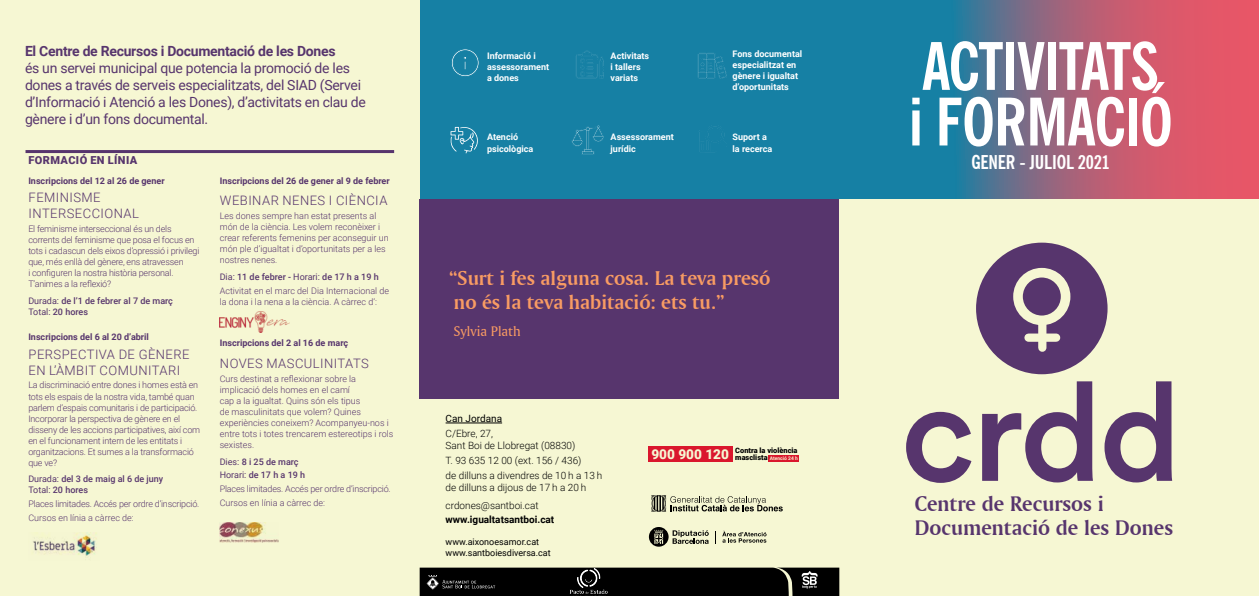
<style>
.page{position:relative;width:1259px;height:596px;background:#fff}
.page>*{position:absolute;margin:0;border:0;box-sizing:border-box;transform-origin:0 0}
.t1{font:500 137.3px "Circular Std";color:#57356d}
.t2{font:700 condensed 65.3px/55.5px "News Gothic BT";letter-spacing:-.025em;color:#fff}
.t3{font:22.2px/24.2px "Amerigo BT Bold A";color:#57356d}
.t4{font:21px/24px "Amerigo BT Bold A";color:#f89b63}
.t5{font:700 condensed 19px "News Gothic BT";letter-spacing:-.01em;color:#fff}
.t6{font:14.6px "Amerigo BT Roman A";color:#f89b63}
.t7{font:14px/17px "Roboto";letter-spacing:-.02em;color:#57356d}
.t8{font:700 14px "Roboto";letter-spacing:-.02em;color:#57356d}
.t9{font:300 13px/16px "Roboto";letter-spacing:.035em;color:#57356d}
.t10{font:900 11px "Roboto";letter-spacing:.035em;color:#57356d}
.t11{font:300 10px/12px "Roboto";color:#000}
.t12{font:700 10px "Roboto";color:#000}
.t13{font:10px "Roboto";color:#000}
.t14{font:300 9px/11px "Roboto";letter-spacing:-.02em;color:#57356d}
.t15{font:300 9px/11px "Roboto";color:#57356d}
.t16{font:700 9px/11px "Roboto";color:#fff}
.t17{font:700 9px "Roboto";color:#57356d}
.t18{font:500 9px/11px "Roboto";color:#57356d}
.t19{font:9px/11px "Roboto";color:#000}
.t20{font:900 7.4px "Roboto";color:#000}
.t21{font:700 4.9px "Roboto";color:#fff}
.s1{font-weight:400}
.s2{font-weight:500}
.s3{font-weight:900;font-size:7.4px;color:#000}
</style>
<div class="page">
<div style="left:419px;top:0;width:840px;height:199px;background:#1680a4"></div>
<div style="left:0;top:0;width:420px;height:595px;background:#f6f7d3"></div>
<div style="left:839px;top:199px;width:420px;height:396px;background:#f6f7d3"></div>
<svg style="left:958px;top:0;width:301px;height:199px;background:#a96279"></svg>
<div style="left:976px;top:242px;width:131px;height:132px;background:#57356d;border-radius:50%"></div>
<div style="left:1038px;top:324px;width:8px;height:23px;background:#f6f7d3"></div>
<div style="left:1028px;top:333px;width:28px;height:8px;background:#f6f7d3"></div>
<div style="left:1013px;top:268px;width:57px;height:57px;border:10px solid #f6f7d3;border-radius:50%"></div>
<div style="left:420px;top:199px;width:419px;height:396px;background:#f6f7d3"></div>
<div style="left:419px;top:199px;width:420px;height:199px;background:#57356d"></div>
<div style="left:648px;top:446px;width:84px;height:15px;background:#da172d"></div>
<div style="left:768px;top:455px;width:31px;height:6px;background:#da172d"></div>
<svg style="left:451px;top:49px;width:28px;height:28px"></svg>
<svg style="left:576px;top:50px;width:28px;height:29px"></svg>
<svg style="left:697px;top:53px;width:30px;height:26px"></svg>
<svg style="left:699px;top:126px;width:26px;height:26px"></svg>
<svg style="left:571px;top:125px;width:33px;height:30px"></svg>
<svg style="left:450px;top:126px;width:28px;height:27px"></svg>
<hr style="left:445px;top:422px;width:57px;height:1px;background:#000">
<hr style="left:26px;top:150px;width:368px;height:3px;background:#57356d">
<img style="left:33px;top:532px;width:64px;height:24px">
<svg style="left:722px;top:530px;width:44px;height:12px"></svg>
<svg style="left:649px;top:527px;width:60px;height:19px"></svg>
<svg style="left:715px;top:531px;width:1px;height:12px"></svg>
<svg style="left:651px;top:495px;width:131px;height:16px"></svg>
<svg style="left:420px;top:567px;width:136px;height:28px;background:#0e0e0e"></svg>
<img style="left:220px;top:311px;width:69px;height:21px">
<img style="left:220px;top:522px;width:59px;height:20px">
<img style="left:556px;top:567px;width:284px;height:28px">
<h3 class="t8" style="left:25px;top:41px;width:312px">El Centre de Recursos i Documentació de les Dones</h3>
<h3 class="t7" style="left:25px;top:59px;width:342px">és un servei municipal que potencia la promoció de les dones a través de serveis especialitzats, del SIAD (Servei d’Informació i Atenció a les Dones), d’activitats en clau de gènere i d’un fons documental.</h3>
<p class="t10" style="left:29px;top:153px;width:110px">FORMACIÓ EN LÍNIA</p>
<p class="t17" style="left:28px;top:174px;width:138px">Inscripcions del 12 al 26 de gener</p>
<h3 class="t9" style="left:29px;top:189px;width:112px">FEMINISME<br>INTERSECCIONAL</h3>
<p class="t14" style="left:28px;top:223px;width:173px">El feminisme interseccional és un dels corrents del feminisme que posa el focus en tots i cadascun dels eixos d’opressió i privilegi que, més enllà del gènere, ens atravessen<br>i configuren la nostra història personal.<br>T’animes a la reflexió?</p>
<p class="t18" style="left:28px;top:295px;width:146px"><span class="s1">Durada:</span> de l’1 de febrer al 7 de març<br><span class="s1">Total:</span> 20 hores</p>
<p class="t17" style="left:28px;top:330px;width:122px">Inscripcions del 6 al 20 d’abril</p>
<h3 class="t9" style="left:29px;top:345px;width:162px">PERSPECTIVA DE GÈNERE<br>EN L’ÀMBIT COMUNITARI</h3>
<p class="t14" style="left:28px;top:379px;width:173px">La discriminació entre dones i homes està en tots els espais de la nostra vida, també quan parlem d’espais comunitaris i de participació.<br>Incorporar la perspectiva de gènere en el disseny de les accions participatives, així com en el funcionament intern de les entitats i organitzacions. Et sumes a la transformació que ve?</p>
<p class="t18" style="left:28px;top:473px;width:136px"><span class="s1">Durada:</span> del 3 de maig al 6 de juny<br><span class="s1">Total:</span> 20 hores</p>
<p class="t14" style="left:28px;top:496px;width:172px;line-height:13.8px">Places limitades. Accés per ordre d’inscripció.<br>Cursos en línia a càrrec de:</p>
<p class="t17" style="left:220px;top:174px;width:171px">Inscripcions del 26 de gener al 9 de febrer</p>
<h3 class="t9" style="left:220px;top:192px;width:169px">WEBINAR NENES I CIÈNCIA</h3>
<p class="t15" style="left:220px;top:210px;width:170px">Les dones sempre han estat presents al món de la ciència. Les volem reconèixer i crear referents femenins per aconseguir un món ple d’igualtat i d’oportunitats per a les nostres nenes.</p>
<p class="t15" style="left:220px;top:269px;width:171px;line-height:13.8px"><span class="s1">Dia:</span> <span class="s2">11 de febrer -</span> <span class="s1">Horari:</span> <span class="s2">de 17 h a 19 h<br></span>Activitat en el marc del Dia Internacional de</p>
<p class="t15" style="left:220px;top:295px;width:159px">la dona i la nena a la ciència. A càrrec d’:</p>
<p class="t17" style="left:220px;top:336px;width:130px">Inscripcions del 2 al 16 de març</p>
<h3 class="t9" style="left:220px;top:354px;width:150px">NOVES MASCULINITATS</h3>
<p class="t15" style="left:220px;top:372px;width:175px">Curs destinat a reflexionar sobre la implicació dels homes en el camí<br>cap a la igualtat. Quins són els tipus<br>de masculinitats que volem? Quines experiències coneixem? Acompanyeu-nos i entre tots i totes trencarem estereotips i rols sexistes.</p>
<p class="t14" style="left:220px;top:454px;width:172px;line-height:13.8px"><span class="s1">Dies:</span> <span class="s2">8 i 25 de març<br></span><span class="s1">Horari:</span> <span class="s2">de 17 h a 19 h<br></span>Places limitades. Accés per ordre d’inscripció.<br>Cursos en línia a càrrec de:</p>
<p class="t16" style="left:487px;top:50px;width:64px">Informació i assessorament a dones</p>
<p class="t16" style="left:610px;top:50px;width:40px">Activitats i tallers variats</p>
<p class="t16" style="left:732px;top:48px;width:71px">Fons documental especialitzat en gènere i igualtat d’oportunitats</p>
<p class="t16" style="left:487px;top:130px;width:48px;line-height:12px">Atenció psicològica</p>
<p class="t16" style="left:610px;top:130px;width:65px;line-height:12px">Assessorament jurídic</p>
<p class="t16" style="left:732px;top:130px;width:41px;line-height:12px">Suport a la recerca</p>
<h3 class="t4" style="left:449px;top:265px;width:323px">“Surt i fes alguna cosa. La teva presó no és la teva habitació: ets tu.”</h3>
<h3 class="t6" style="left:453px;top:322px;width:69px">Sylvia Plath</h3>
<p class="t13" style="left:445px;top:411px;width:58px">Can Jordana</p>
<p class="t11" style="left:445px;top:427px;width:131px">C/Ebre, 27,<br>Sant Boi de Llobregat (08830)</p>
<p class="t11" style="left:445px;top:452px;width:158px;line-height:14.8px">T. 93 635 12 00 (ext. 156 / 436)<br>de dilluns a divendres de 10 h a 13 h</p>
<p class="t11" style="left:445px;top:477px;width:142px;line-height:17.7px">de dilluns a dijous de 17 h a 20 h crdones@santboi.cat</p>
<p class="t12" style="left:445px;top:512px;width:110px">www.igualtatsantboi.cat</p>
<p class="t19" style="left:445px;top:535px;width:107px">www.aixonoesamor.cat www.santboiesdiversa.cat</p>
<p class="t20" style="left:735px;top:445px;width:64px">Contra la violència</p>
<p class="t21" style="left:651px;top:455px;width:148px"><sup>900</sup> <sup>900</sup> <sup>120</sup> <span class="s3">masclista</span> Atenció 24 h</p>
<h2 class="t2" style="left:908px;top:38px;width:266px">ACTIVITATS i FORMACIÓ</h2>
<h3 class="t5" style="left:971px;top:151px;width:140px">GENER - JULIOL 2021</h3>
<h1 class="t1" style="left:901px;top:346px;width:282px">crdd</h1>
<h3 class="t3" style="left:915px;top:490px;width:260px">Centre de Recursos i<br>Documentació de les Dones</h3>
</div>
